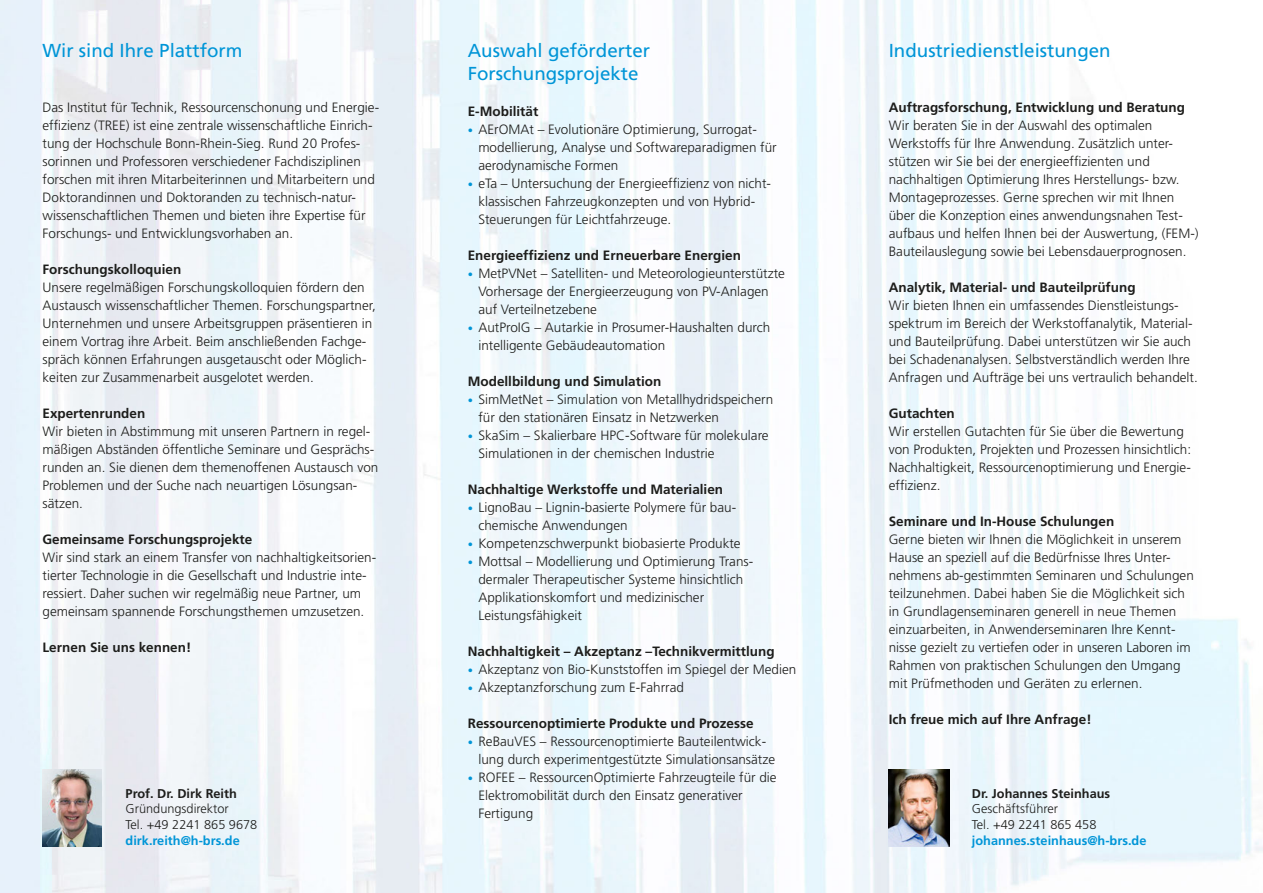
<style>
.page{position:relative;width:1263px;height:893px;background:#fff}
.page>*{position:absolute;margin:0;border:0;box-sizing:border-box;transform-origin:0 0}
.t1{font:18.75px/23.2px "Frutiger";color:#0095d7}
.t2{font:300 13.5px/18px "Frutiger";color:#1d1d1b}
.t3{font:700 13.5px "Frutiger";color:#1d1d1b}
.t4{font:300 12.75px/15.8px "Frutiger";color:#1d1d1b}
.t5{font:700 12.75px "Frutiger";color:#0095d7}
.t6{font:700 12.75px "Frutiger";color:#1d1d1b}
.s1{font-size:10.5px;color:#0095d7}
</style>
<div class="page">
<img style="left:0;top:0;width:1263px;height:893px">
<img style="left:889px;top:769px;width:60px;height:77px">
<img style="left:43px;top:770px;width:58px;height:76px">
<h1 class="t1" style="left:43px;top:39px;width:202px">Wir sind Ihre Plattform</h1>
<p class="t2" style="left:43px;top:98px;width:338px">Das Institut für Technik, Ressourcenschonung und Energie&shy;effizienz (TREE) ist eine zentrale wissenschaftliche Einrich&shy;tung der Hochschule Bonn-Rhein-Sieg. Rund 20 Profes&shy;sorinnen und Professoren verschiedener Fachdisziplinen forschen mit ihren Mitarbeiterinnen und Mitarbeitern und Doktorandinnen und Doktoranden zu technisch-natur&shy;wissenschaftlichen Themen und bieten ihre Expertise für Forschungs- und Entwicklungsvorhaben an.</p>
<p class="t3" style="left:43px;top:261px;width:140px">Forschungskolloquien</p>
<p class="t2" style="left:43px;top:278px;width:335px">Unsere regelmäßigen Forschungskolloquien fördern den Austausch wissenschaftlicher Themen. Forschungspartner, Unternehmen und unsere Arbeitsgruppen präsentieren in einem Vortrag ihre Arbeit. Beim anschließenden Fachge&shy;spräch können Erfahrungen ausgetauscht oder Möglich&shy;keiten zur Zusammenarbeit ausgelotet werden.</p>
<p class="t3" style="left:43px;top:405px;width:104px">Expertenrunden</p>
<p class="t2" style="left:43px;top:422px;width:337px">Wir bieten in Abstimmung mit unseren Partnern in regel&shy;mäßigen Abständen öffentliche Seminare und Gesprächs&shy;runden an. Sie dienen dem themenoffenen Austausch von Problemen und der Suche nach neuartigen Lösungsan&shy;sätzen.</p>
<p class="t3" style="left:43px;top:531px;width:211px">Gemeinsame Forschungsprojekte</p>
<p class="t2" style="left:43px;top:548px;width:335px">Wir sind stark an einem Transfer von nachhaltigkeitsorien&shy;tierter Technologie in die Gesellschaft und Industrie inte&shy;ressiert. Daher suchen wir regelmäßig neue Partner, um gemeinsam spannende Forschungsthemen umzusetzen.</p>
<p class="t3" style="left:43px;top:639px;width:150px">Lernen Sie uns kennen!</p>
<p class="t6" style="left:126px;top:786px;width:113px">Prof. Dr. Dirk Reith</p>
<p class="t4" style="left:126px;top:801px;width:133px">Gründungsdirektor<br>Tel. +49 2241 865 9678</p>
<p class="t5" style="left:126px;top:833px;width:116px">dirk.reith@h-brs.de</p>
<h1 class="t1" style="left:468px;top:39px;width:184px">Auswahl geförderter<br>Forschungsprojekte</h1>
<p class="t3" style="left:468px;top:104px;width:72px">E-Mobilität</p>
<p class="t2" style="left:478px;top:121px;width:300px;text-indent:-11px"><span class="s1">•</span> AErOMAt – Evolutionäre Optimierung, Surrogat&shy;modellierung, Analyse und Softwareparadigmen für aerodynamische Formen</p>
<p class="t2" style="left:478px;top:175px;width:294px;text-indent:-11px"><span class="s1">•</span> eTa – Untersuchung der Energieeffizienz von nicht&shy;klassischen Fahrzeugkonzepten und von Hybrid-<br>Steuerungen für Leichtfahrzeuge.</p>
<p class="t3" style="left:468px;top:248px;width:275px">Energieeffizienz und Erneuerbare Energien</p>
<p class="t2" style="left:478px;top:265px;width:308px;text-indent:-11px"><span class="s1">•</span> MetPVNet – Satelliten- und Meteorologieunterstützte<br>Vorhersage der Energieerzeugung von PV-Anlagen auf Verteilnetzebene</p>
<p class="t2" style="left:478px;top:319px;width:293px;text-indent:-11px"><span class="s1">•</span> AutProIG – Autarkie in Prosumer-Haushalten durch intelligente Gebäudeautomation</p>
<p class="t3" style="left:468px;top:374px;width:195px">Modellbildung und Simulation</p>
<p class="t2" style="left:478px;top:391px;width:297px;text-indent:-11px"><span class="s1">•</span> SimMetNet – Simulation von Metallhydridspeichern für den stationären Einsatz in Netzwerken</p>
<p class="t2" style="left:478px;top:427px;width:292px;text-indent:-11px"><span class="s1">•</span> SkaSim – Skalierbare HPC-Software für molekulare<br>Simulationen in der chemischen Industrie</p>
<p class="t3" style="left:468px;top:482px;width:257px">Nachhaltige Werkstoffe und Materialien</p>
<p class="t2" style="left:478px;top:499px;width:259px;text-indent:-11px"><span class="s1">•</span> LignoBau – Lignin-basierte Polymere für bau&shy;chemische Anwendungen</p>
<p class="t2" style="left:468px;top:535px;width:274px"><span class="s1">•</span> Kompetenzschwerpunkt biobasierte Produkte</p>
<p class="t2" style="left:478px;top:553px;width:276px;text-indent:-11px"><span class="s1">•</span> Mottsal – Modellierung und Optimierung Trans&shy;dermaler Therapeutischer Systeme hinsichtlich Applikationskomfort und medizinischer Leistungsfähigkeit</p>
<p class="t3" style="left:468px;top:644px;width:308px">Nachhaltigkeit – Akzeptanz –Technikvermittlung</p>
<p class="t2" style="left:468px;top:661px;width:330px"><span class="s1">•</span> Akzeptanz von Bio-Kunststoffen im Spiegel der Medien</p>
<p class="t2" style="left:468px;top:679px;width:218px"><span class="s1">•</span> Akzeptanzforschung zum E-Fahrrad</p>
<p class="t3" style="left:468px;top:716px;width:287px">Ressourcenoptimierte Produkte und Prozesse</p>
<p class="t2" style="left:478px;top:733px;width:298px;text-indent:-11px"><span class="s1">•</span> ReBauVES – Ressourcenoptimierte Bauteilentwick&shy;lung durch experimentgestützte Simulationsansätze</p>
<p class="t2" style="left:478px;top:769px;width:300px;text-indent:-11px"><span class="s1">•</span> ROFEE – RessourcenOptimierte Fahrzeugteile für die<br>Elektromobilität durch den Einsatz generativer<br>Fertigung</p>
<h1 class="t1" style="left:889px;top:39px;width:223px">Industriedienstleistungen</h1>
<p class="t3" style="left:889px;top:99px;width:298px">Auftragsforschung, Entwicklung und Beratung</p>
<p class="t2" style="left:889px;top:116px;width:311px">Wir beraten Sie in der Auswahl des optimalen Werkstoffs für Ihre Anwendung. Zusätzlich unter&shy;stützen wir Sie bei der energieeffizienten und nachhaltigen Optimierung Ihres Herstellungs- bzw.<br>Montageprozesses. Gerne sprechen wir mit Ihnen über die Konzeption eines anwendungsnahen Test&shy;aufbaus und helfen Ihnen bei der Auswertung, (FEM-)<br>Bauteilauslegung sowie bei Lebensdauerprognosen.</p>
<p class="t3" style="left:889px;top:279px;width:248px">Analytik, Material- und Bauteilprüfung</p>
<p class="t2" style="left:889px;top:296px;width:311px">Wir bieten Ihnen ein umfassendes Dienstleistungs&shy;spektrum im Bereich der Werkstoffanalytik, Material&shy;und Bauteilprüfung. Dabei unterstützen wir Sie auch bei Schadenanalysen. Selbstverständlich werden Ihre Anfragen und Aufträge bei uns vertraulich behandelt.</p>
<p class="t3" style="left:889px;top:405px;width:68px">Gutachten</p>
<p class="t2" style="left:889px;top:422px;width:304px">Wir erstellen Gutachten für Sie über die Bewertung von Produkten, Projekten und Prozessen hinsichtlich:<br>Nachhaltigkeit, Ressourcenoptimierung und Energie&shy;effizienz.</p>
<p class="t3" style="left:889px;top:513px;width:227px">Seminare und In-House Schulungen</p>
<p class="t2" style="left:889px;top:530px;width:307px">Gerne bieten wir Ihnen die Möglichkeit in unserem Hause an speziell auf die Bedürfnisse Ihres Unter&shy;nehmens ab-gestimmten Seminaren und Schulungen teilzunehmen. Dabei haben Sie die Möglichkeit sich in Grundlagenseminaren generell in neue Themen einzuarbeiten, in Anwenderseminaren Ihre Kennt&shy;nisse gezielt zu vertiefen oder in unseren Laboren im Rahmen von praktischen Schulungen den Umgang mit Prüfmethoden und Geräten zu erlernen.</p>
<p class="t3" style="left:889px;top:711px;width:204px">Ich freue mich auf Ihre Anfrage!</p>
<p class="t6" style="left:972px;top:786px;width:140px">Dr. Johannes Steinhaus</p>
<p class="t4" style="left:972px;top:801px;width:126px">Geschäftsführer<br>Tel. +49 2241 865 458</p>
<p class="t5" style="left:972px;top:833px;width:176px">johannes.steinhaus@h-brs.de</p>
</div>
